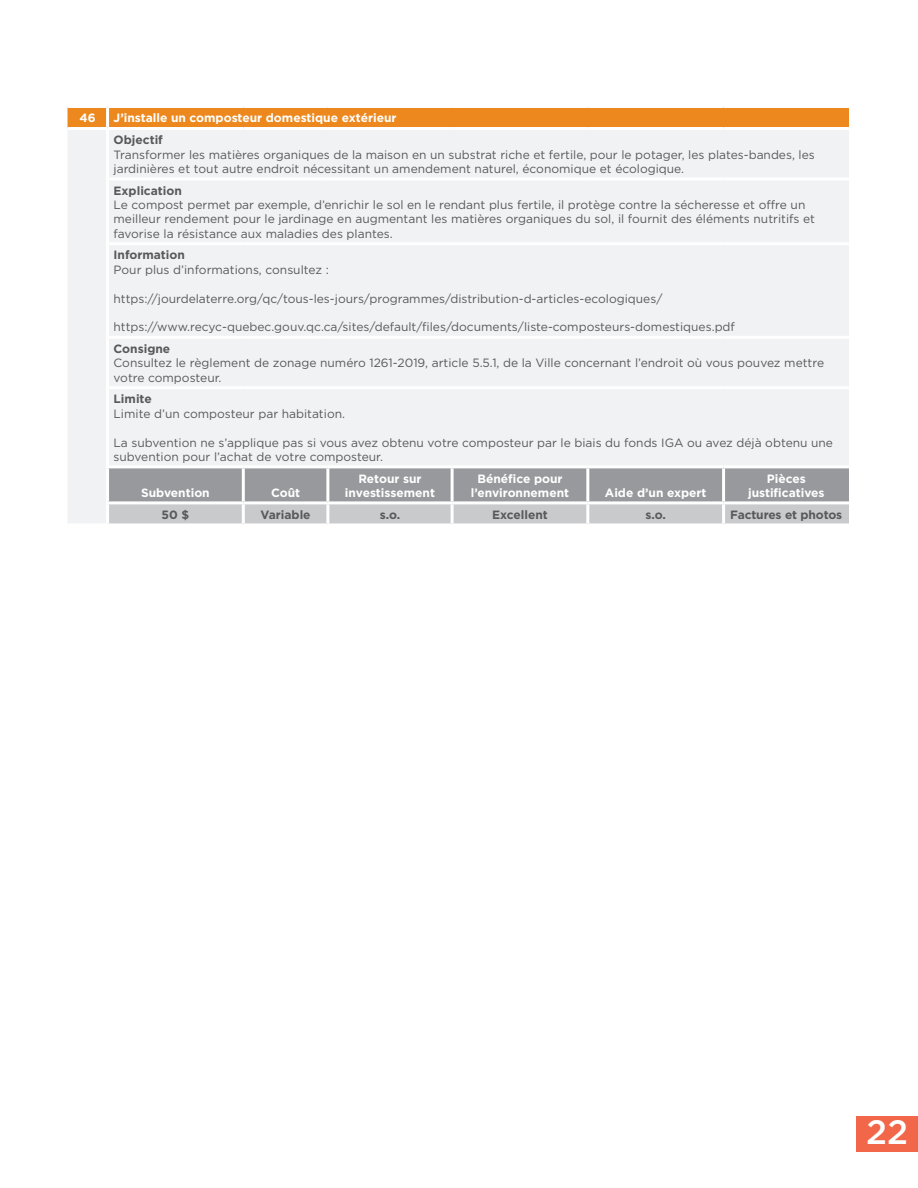
<style>
.page{position:relative;width:918px;height:1188px;background:#fff}
.page>*{position:absolute;margin:0;border:0;box-sizing:border-box;transform-origin:0 0}
.t1{font:500 34.2px "Gotham";color:#fff}
.t2{font:12px/14.4px "Gotham";color:#58595b}
.t3{font:700 12px/14.4px "Gotham";color:#fff;text-align:center}
.t4{font:700 12px "Gotham";color:#58595b}
</style>
<div class="page">
<div style="left:856px;top:1116px;width:62px;height:36px;background:#f26649"></div>
<div style="left:68px;top:108px;width:781px;height:19px;background:#ec881d"></div>
<div style="left:68px;top:130px;width:781px;height:393px;background:#f1f2f3"></div>
<svg style="left:109px;top:468px;width:740px;height:55px;background:#aaacae"></svg>
<hr style="left:106px;top:177px;width:137px;height:3px;background:#fff">
<hr style="left:243px;top:177px;width:85px;height:3px;background:#fff">
<hr style="left:328px;top:177px;width:124px;height:3px;background:#fff">
<hr style="left:452px;top:177px;width:136px;height:3px;background:#fff">
<hr style="left:588px;top:177px;width:136px;height:3px;background:#fff">
<hr style="left:724px;top:177px;width:125px;height:3px;background:#fff">
<hr style="left:106px;top:242px;width:137px;height:3px;background:#fff">
<hr style="left:243px;top:242px;width:85px;height:3px;background:#fff">
<hr style="left:328px;top:242px;width:124px;height:3px;background:#fff">
<hr style="left:452px;top:242px;width:136px;height:3px;background:#fff">
<hr style="left:588px;top:242px;width:136px;height:3px;background:#fff">
<hr style="left:724px;top:242px;width:125px;height:3px;background:#fff">
<hr style="left:106px;top:336px;width:137px;height:3px;background:#fff">
<hr style="left:243px;top:336px;width:85px;height:3px;background:#fff">
<hr style="left:328px;top:336px;width:124px;height:3px;background:#fff">
<hr style="left:452px;top:336px;width:136px;height:3px;background:#fff">
<hr style="left:588px;top:336px;width:136px;height:3px;background:#fff">
<hr style="left:724px;top:336px;width:125px;height:3px;background:#fff">
<hr style="left:106px;top:386px;width:137px;height:3px;background:#fff">
<hr style="left:243px;top:386px;width:85px;height:3px;background:#fff">
<hr style="left:328px;top:386px;width:124px;height:3px;background:#fff">
<hr style="left:452px;top:386px;width:136px;height:3px;background:#fff">
<hr style="left:588px;top:386px;width:136px;height:3px;background:#fff">
<hr style="left:724px;top:386px;width:125px;height:3px;background:#fff">
<hr style="left:106px;top:465px;width:137px;height:3px;background:#fff">
<hr style="left:243px;top:465px;width:85px;height:3px;background:#fff">
<hr style="left:242px;top:468px;width:3px;height:33px;background:#fff">
<hr style="left:328px;top:465px;width:124px;height:3px;background:#fff">
<hr style="left:326px;top:468px;width:3px;height:33px;background:#fff">
<hr style="left:452px;top:465px;width:136px;height:3px;background:#fff">
<hr style="left:451px;top:468px;width:3px;height:33px;background:#fff">
<hr style="left:588px;top:465px;width:136px;height:3px;background:#fff">
<hr style="left:586px;top:468px;width:3px;height:33px;background:#fff">
<hr style="left:724px;top:465px;width:125px;height:3px;background:#fff">
<hr style="left:722px;top:468px;width:3px;height:33px;background:#fff">
<hr style="left:106px;top:501px;width:137px;height:3px;background:#fff">
<hr style="left:243px;top:501px;width:85px;height:3px;background:#fff">
<hr style="left:242px;top:504px;width:3px;height:19px;background:#fff">
<hr style="left:328px;top:501px;width:124px;height:3px;background:#fff">
<hr style="left:326px;top:504px;width:3px;height:19px;background:#fff">
<hr style="left:452px;top:501px;width:136px;height:3px;background:#fff">
<hr style="left:451px;top:504px;width:3px;height:19px;background:#fff">
<hr style="left:588px;top:501px;width:136px;height:3px;background:#fff">
<hr style="left:586px;top:504px;width:3px;height:19px;background:#fff">
<hr style="left:724px;top:501px;width:125px;height:3px;background:#fff">
<hr style="left:722px;top:504px;width:3px;height:19px;background:#fff">
<hr style="left:106px;top:130px;width:3px;height:47px;background:#fff">
<hr style="left:106px;top:180px;width:3px;height:62px;background:#fff">
<hr style="left:106px;top:245px;width:3px;height:91px;background:#fff">
<hr style="left:106px;top:339px;width:3px;height:47px;background:#fff">
<hr style="left:106px;top:389px;width:3px;height:76px;background:#fff">
<hr style="left:106px;top:468px;width:3px;height:33px;background:#fff">
<hr style="left:106px;top:504px;width:3px;height:19px;background:#fff">
<hr style="left:106px;top:108px;width:3px;height:19px;background:#fff">
<p class="t3" style="left:79px;top:111px;width:18px">46</p>
<p class="t3" style="left:114px;top:111px;width:284px">J’installe un composteur domestique extérieur</p>
<p class="t4" style="left:114px;top:133px;width:51px">Objectif</p>
<p class="t2" style="left:114px;top:147px;width:703px">Transformer les matières organiques de la maison en un substrat riche et fertile, pour le potager, les plates-bandes, les jardinières et tout autre endroit nécessitant un amendement naturel, économique et écologique.</p>
<p class="t4" style="left:114px;top:183px;width:70px">Explication</p>
<p class="t2" style="left:114px;top:197px;width:703px">Le compost permet par exemple, d’enrichir le sol en le rendant plus fertile, il protège contre la sécheresse et offre un meilleur rendement pour le jardinage en augmentant les matières organiques du sol, il fournit des éléments nutritifs et favorise la résistance aux maladies des plantes.</p>
<p class="t4" style="left:114px;top:248px;width:73px">Information</p>
<p class="t2" style="left:114px;top:262px;width:217px">Pour plus d’informations, consultez :</p>
<p class="t2" style="left:114px;top:291px;width:550px">https://jourdelaterre.org/qc/tous-les-jours/programmes/distribution-d-articles-ecologiques/</p>
<p class="t2" style="left:114px;top:320px;width:623px">https://www.recyc-quebec.gouv.qc.ca/sites/default/files/documents/liste-composteurs-domestiques.pdf</p>
<p class="t4" style="left:114px;top:342px;width:58px">Consigne</p>
<p class="t2" style="left:114px;top:356px;width:712px">Consultez le règlement de zonage numéro 1261-2019, article 5.5.1, de la Ville concernant l’endroit où vous pouvez mettre votre composteur.</p>
<p class="t4" style="left:114px;top:392px;width:40px">Limite</p>
<p class="t2" style="left:114px;top:406px;width:233px">Limite d’un composteur par habitation.</p>
<p class="t2" style="left:114px;top:435px;width:721px">La subvention ne s’applique pas si vous avez obtenu votre composteur par le biais du fonds IGA ou avez déjà obtenu une subvention pour l’achat de votre composteur.</p>
<p class="t3" style="left:141px;top:485px;width:70px">Subvention</p>
<p class="t3" style="left:271px;top:485px;width:31px">Coût</p>
<p class="t3" style="left:345px;top:471px;width:92px">Retour sur investissement</p>
<p class="t3" style="left:471px;top:471px;width:100px">Bénéfice pour l’environnement</p>
<p class="t3" style="left:748px;top:471px;width:78px">Pièces justificatives</p>
<p class="t3" style="left:605px;top:485px;width:103px">Aide d’un expert</p>
<p class="t4" style="left:162px;top:508px;width:29px">50 $</p>
<p class="t4" style="left:261px;top:508px;width:52px">Variable</p>
<p class="t4" style="left:380px;top:508px;width:22px">s.o.</p>
<p class="t4" style="left:492px;top:508px;width:57px">Excellent</p>
<p class="t4" style="left:646px;top:508px;width:22px">s.o.</p>
<p class="t4" style="left:730px;top:508px;width:114px">Factures et photos</p>
<h1 class="t1" style="left:866px;top:1113px;width:43px">22</h1>
</div>
